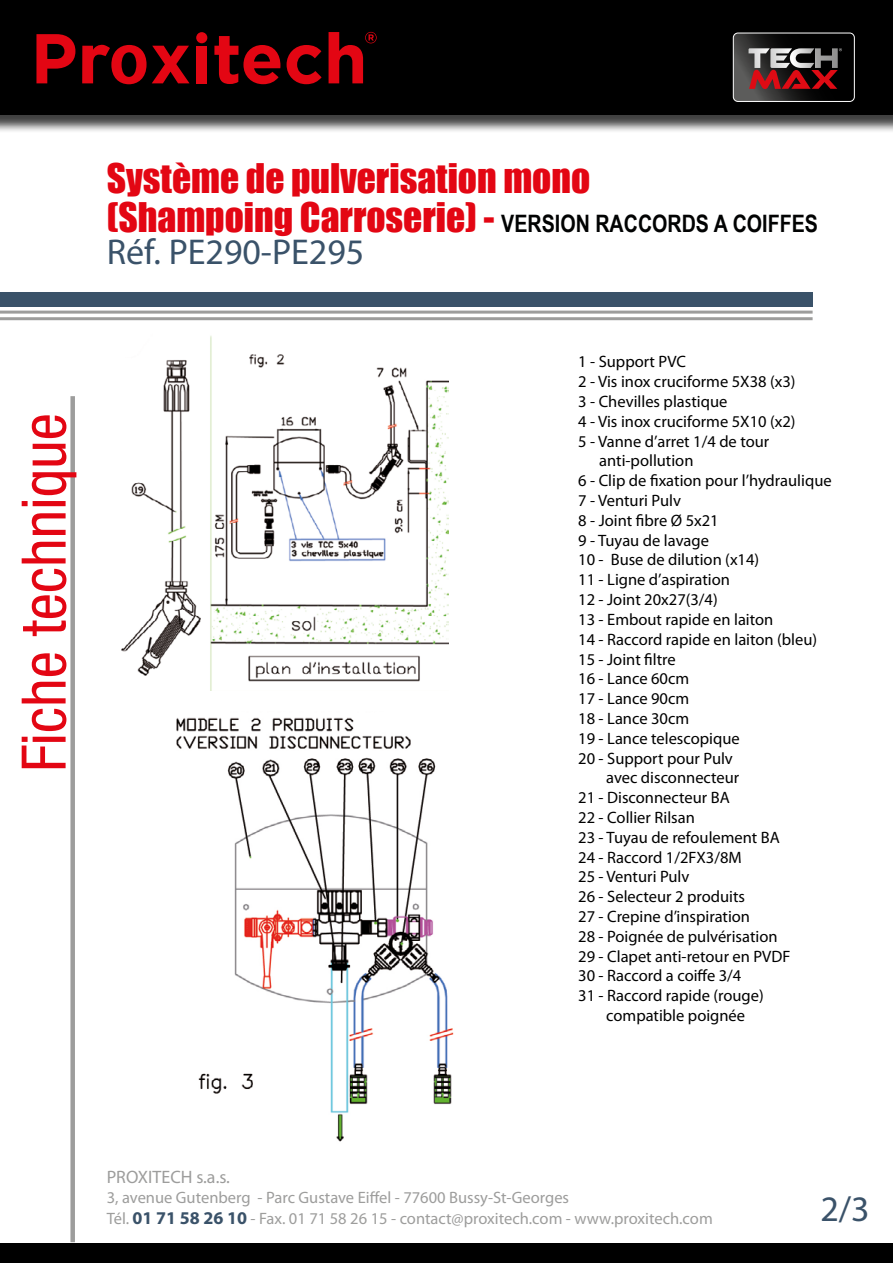
<style>
.page{position:relative;width:893px;height:1263px;background:#fff}
.page>*{position:absolute;margin:0;border:0;box-sizing:border-box;transform-origin:0 0}
.t1{font:condensed 61.5px "Helvetica Neue LT Std";color:#e30613}
.t2{font:37.5px "Impact";color:#e30613}
.t3{font:36px "Myriad Pro";color:#3a5269}
.t4{font:700 24px "Arial Narrow";color:#010202}
.t5{font:18px "Myriad Pro";color:#9d9d9c}
.t6{font:16.5px "Myriad Pro";color:#000}
.t7{font:16.5px/21.6px "Myriad Pro";color:#9d9d9c}
.s1{font-family:"Impact";font-weight:400;font-size:37.5px;color:#e30613}
.s2{font-weight:700;font-size:18px;color:#3a5269}
</style>
<div class="page">
<img style="left:121px;top:336px;width:327px;height:355px">
<img style="left:176px;top:717px;width:278px;height:425px">
<div style="left:0;top:1243px;width:893px;height:20px;background:#000"></div>
<div style="left:0;top:0;width:893px;height:133px;background:#000;opacity:.75"></div>
<div style="left:0;top:0;width:893px;height:114px;background:#000"></div>
<svg style="left:36px;top:34px;width:39px;height:49px"></svg>
<div style="left:196px;top:46px;width:11px;height:37px;background:#e30613"></div>
<svg style="left:214px;top:36px;width:66px;height:48px"></svg>
<svg style="left:287px;top:45px;width:35px;height:39px"></svg>
<svg style="left:82px;top:44px;width:108px;height:40px"></svg>
<svg style="left:329px;top:32px;width:48px;height:51px"></svg>
<div style="left:196px;top:32px;width:11px;height:11px;background:#e30613;border-radius:50%"></div>
<svg style="left:733px;top:33px;width:121px;height:68px"></svg>
<div style="left:70px;top:396px;width:5px;height:846px;background:#9d9d9c"></div>
<div style="left:0;top:292px;width:813px;height:15px;background:#3a5269"></div>
<hr style="left:0;top:311px;width:813px;height:3px;background:#9d9d9c">
<hr style="left:0;top:317px;width:813px;height:3px;background:#9d9d9c">
<h2 class="t2" style="left:107px;top:150px;width:485px">Système de pulverisation mono</h2>
<h3 class="t4" style="left:107px;top:206px;width:713px"><span class="s1">(Shampoing Carroserie) -</span> VERSION RACCORDS A COIFFES</h3>
<h3 class="t3" style="left:107px;top:230px;width:259px">Réf. PE290-PE295</h3>
<h1 class="t1" style="left:8px;top:772px;width:360px;rotate:-90deg">Fiche technique</h1>
<p class="t6" style="left:578px;top:352px;width:109px">1 - Support PVC</p>
<p class="t6" style="left:578px;top:372px;width:219px">2 - Vis inox cruciforme 5X38 (x3)</p>
<p class="t6" style="left:578px;top:391px;width:151px">3 - Chevilles plastique</p>
<p class="t6" style="left:578px;top:411px;width:219px">4 - Vis inox cruciforme 5X10 (x2)</p>
<p class="t6" style="left:578px;top:431px;width:193px">5 - Vanne d’arret 1/4 de tour</p>
<p class="t6" style="left:599px;top:451px;width:96px">anti-pollution</p>
<p class="t6" style="left:578px;top:471px;width:255px">6 - Clip de fixation pour l’hydraulique</p>
<p class="t6" style="left:578px;top:490px;width:104px">7 - Venturi Pulv</p>
<p class="t6" style="left:578px;top:510px;width:142px">8 - Joint fibre Ø 5x21</p>
<p class="t6" style="left:578px;top:530px;width:132px">9 - Tuyau de lavage</p>
<p class="t6" style="left:578px;top:550px;width:183px">10 - Buse de dilution (x14)</p>
<p class="t6" style="left:578px;top:570px;width:153px">11 - Ligne d’aspiration</p>
<p class="t6" style="left:578px;top:589px;width:141px">12 - Joint 20x27(3/4)</p>
<p class="t6" style="left:578px;top:609px;width:197px">13 - Embout rapide en laiton</p>
<p class="t6" style="left:578px;top:629px;width:240px">14 - Raccord rapide en laiton (bleu)</p>
<p class="t6" style="left:578px;top:649px;width:99px">15 - Joint filtre</p>
<p class="t6" style="left:578px;top:669px;width:113px">16 - Lance 60cm</p>
<p class="t6" style="left:578px;top:688px;width:113px">17 - Lance 90cm</p>
<p class="t6" style="left:578px;top:708px;width:113px">18 - Lance 30cm</p>
<p class="t6" style="left:578px;top:728px;width:163px">19 - Lance telescopique</p>
<p class="t6" style="left:578px;top:748px;width:156px">20 - Support pour Pulv</p>
<p class="t6" style="left:606px;top:768px;width:135px">avec disconnecteur</p>
<p class="t6" style="left:578px;top:787px;width:153px">21 - Disconnecteur BA</p>
<p class="t6" style="left:578px;top:807px;width:118px">22 - Collier Rilsan</p>
<p class="t6" style="left:578px;top:827px;width:203px">23 - Tuyau de refoulement BA</p>
<p class="t6" style="left:578px;top:847px;width:165px">24 - Raccord 1/2FX3/8M</p>
<p class="t6" style="left:578px;top:867px;width:113px">25 - Venturi Pulv</p>
<p class="t6" style="left:578px;top:886px;width:168px">26 - Selecteur 2 produits</p>
<p class="t6" style="left:578px;top:906px;width:173px">27 - Crepine d’inspiration</p>
<p class="t6" style="left:578px;top:926px;width:201px">28 - Poignée de pulvérisation</p>
<p class="t6" style="left:578px;top:946px;width:214px">29 - Clapet anti-retour en PVDF</p>
<p class="t6" style="left:578px;top:966px;width:165px">30 - Raccord a coiffe 3/4</p>
<p class="t6" style="left:578px;top:985px;width:187px">31 - Raccord rapide (rouge)</p>
<p class="t6" style="left:606px;top:1005px;width:140px">compatible poignée</p>
<p class="t5" style="left:107px;top:1166px;width:125px">PROXITECH s.a.s.</p>
<p class="t7" style="left:107px;top:1186px;width:607px">3, avenue Gutenberg - Parc Gustave Eiffel - 77600 Bussy-St-Georges<br>Tél. <span class="s2">01 71 58 26 10</span> - Fax. 01 71 58 26 15 - contact@proxitech.com - www.proxitech.com</p>
<h3 class="t3" style="left:820px;top:1187px;width:51px">2/3</h3>
</div>
